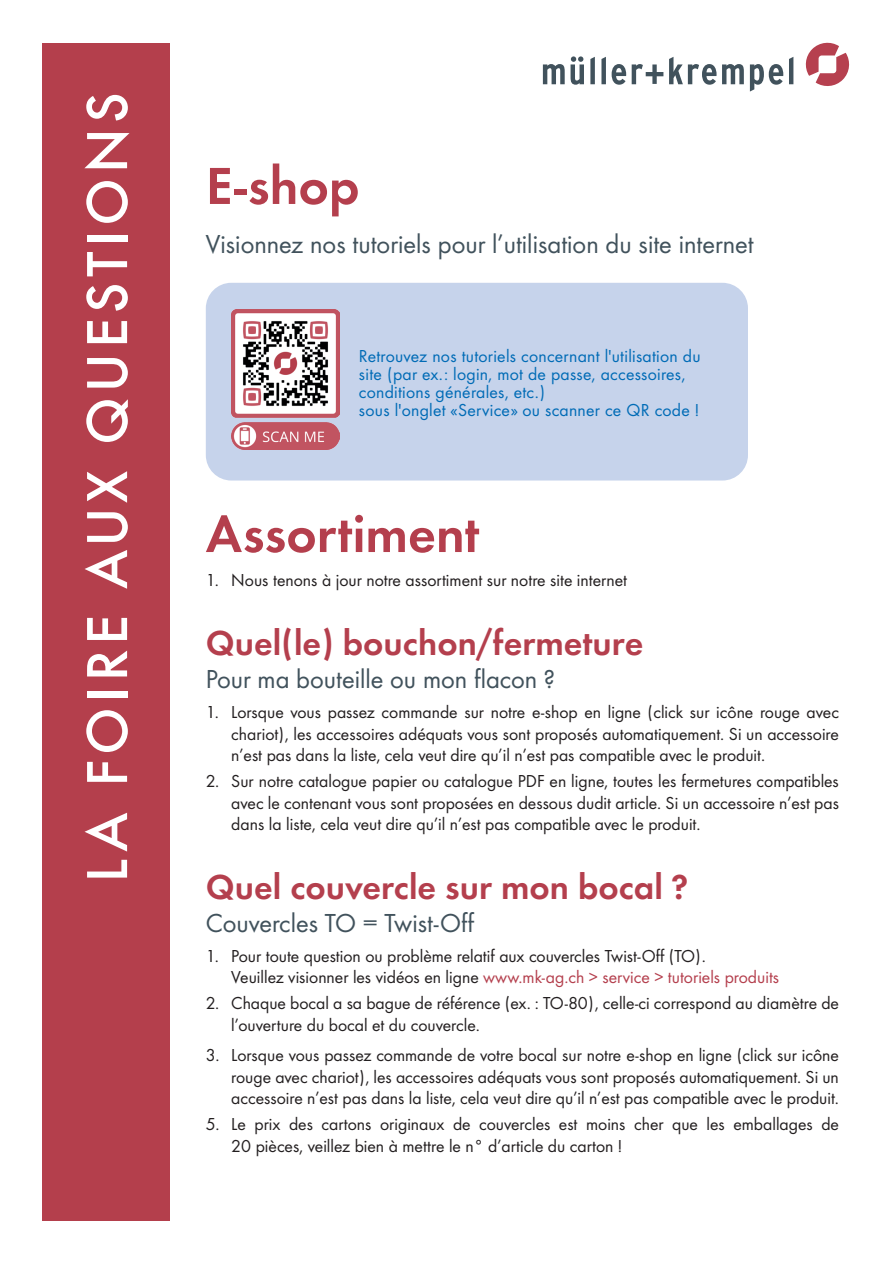
<style>
.page{position:relative;width:893px;height:1263px;background:#fff}
.page>*{position:absolute;margin:0;border:0;box-sizing:border-box;transform-origin:0 0}
.t1{font:500 60px "Futura";letter-spacing:.085em;color:#fff}
.t2{font:54px "Futura Dem";color:#b43f4d}
.t3{font:36px "Futura Dem";color:#b43f4d}
.t4{font:27px "Futura Boo";color:#41525c}
.t5{font:18px/21.6px "Futura Boo";color:#231f20;text-align:justify}
.t6{font:18px/18px "Futura Boo";letter-spacing:.015em;color:#006bb6}
.s1{color:#b43f4d}
</style>
<div class="page">
<div style="left:43px;top:43px;width:127px;height:1177px;background:#b43f4c"></div>
<svg style="left:543px;top:64px;width:22px;height:20px"></svg>
<svg style="left:571px;top:56px;width:13px;height:29px"></svg>
<svg style="left:590px;top:57px;width:5px;height:27px"></svg>
<svg style="left:601px;top:57px;width:5px;height:27px"></svg>
<svg style="left:612px;top:64px;width:14px;height:21px"></svg>
<svg style="left:669px;top:57px;width:47px;height:28px"></svg>
<svg style="left:722px;top:64px;width:22px;height:20px"></svg>
<svg style="left:750px;top:64px;width:33px;height:28px"></svg>
<svg style="left:789px;top:57px;width:4px;height:27px"></svg>
<svg style="left:632px;top:64px;width:31px;height:20px"></svg>
<svg style="left:805px;top:42px;width:45px;height:44px"></svg>
<div style="left:206px;top:283px;width:542px;height:197px;background:#c6d3eb;border-radius:26px"></div>
<img style="left:231px;top:309px;width:108px;height:140px">
<h1 class="t1" style="left:64px;top:882px;width:791px;rotate:-90deg">LA FOIRE AUX QUESTIONS</h1>
<h2 class="t2" style="left:206px;top:146px;width:155px">E-shop</h2>
<h3 class="t4" style="left:206px;top:226px;width:549px">Visionnez nos tutoriels pour l’utilisation du site internet</h3>
<p class="t6" style="left:359px;top:346px;width:343px">Retrouvez nos tutoriels concernant l'utilisation du site (par ex.: login, mot de passe, accessoires, conditions générales, etc.)<br>sous l'onglet «Service» ou scanner ce QR code !</p>
<h2 class="t2" style="left:206px;top:494px;width:275px">Assortiment</h2>
<p class="t5" style="left:206px;top:569px;width:423px">1. Nous tenons à jour notre assortiment sur notre site internet</p>
<h3 class="t3" style="left:206px;top:617px;width:439px">Quel(le) bouchon/fermeture</h3>
<h3 class="t4" style="left:206px;top:660px;width:351px">Pour ma bouteille ou mon flacon ?</h3>
<p class="t5" style="left:231px;top:700px;width:609px;text-indent:-26px">1. Lorsque vous passez commande sur notre e-shop en ligne (click sur icône rouge avec chariot), les accessoires adéquats vous sont proposés automatiquement. Si un accessoire n’est pas dans la liste, cela veut dire qu’il n’est pas compatible avec le produit.</p>
<p class="t5" style="left:231px;top:769px;width:609px;text-indent:-26px">2. Sur notre catalogue papier ou catalogue PDF en ligne, toutes les fermetures compatibles avec le contenant vous sont proposées en dessous dudit article. Si un accessoire n’est pas dans la liste, cela veut dire qu’il n’est pas compatible avec le produit.</p>
<h3 class="t3" style="left:206px;top:861px;width:484px">Quel couvercle sur mon bocal ?</h3>
<h3 class="t4" style="left:206px;top:904px;width:270px">Couvercles TO = Twist-Off</h3>
<p class="t5" style="left:231px;top:944px;width:549px;text-indent:-26px">1. Pour toute question ou problème relatif aux couvercles Twist-Off (TO).<br>Veuillez visionner les vidéos en ligne <span class="s1">www.mk-ag.ch &gt; service &gt; tutoriels produits</span></p>
<p class="t5" style="left:231px;top:991px;width:609px;text-indent:-26px">2. Chaque bocal a sa bague de référence (ex. : TO-80), celle-ci correspond au diamètre de l’ouverture du bocal et du couvercle.</p>
<p class="t5" style="left:231px;top:1043px;width:609px;text-indent:-26px">3. Lorsque vous passez commande de votre bocal sur notre e-shop en ligne (click sur icône rouge avec chariot), les accessoires adéquats vous sont proposés automatiquement. Si un accessoire n’est pas dans la liste, cela veut dire qu’il n’est pas compatible avec le produit.</p>
<p class="t5" style="left:231px;top:1112px;width:609px;text-indent:-26px">5. Le prix des cartons originaux de couvercles est moins cher que les emballages de<br>20 pièces, veillez bien à mettre le n° d’article du carton !</p>
</div>
